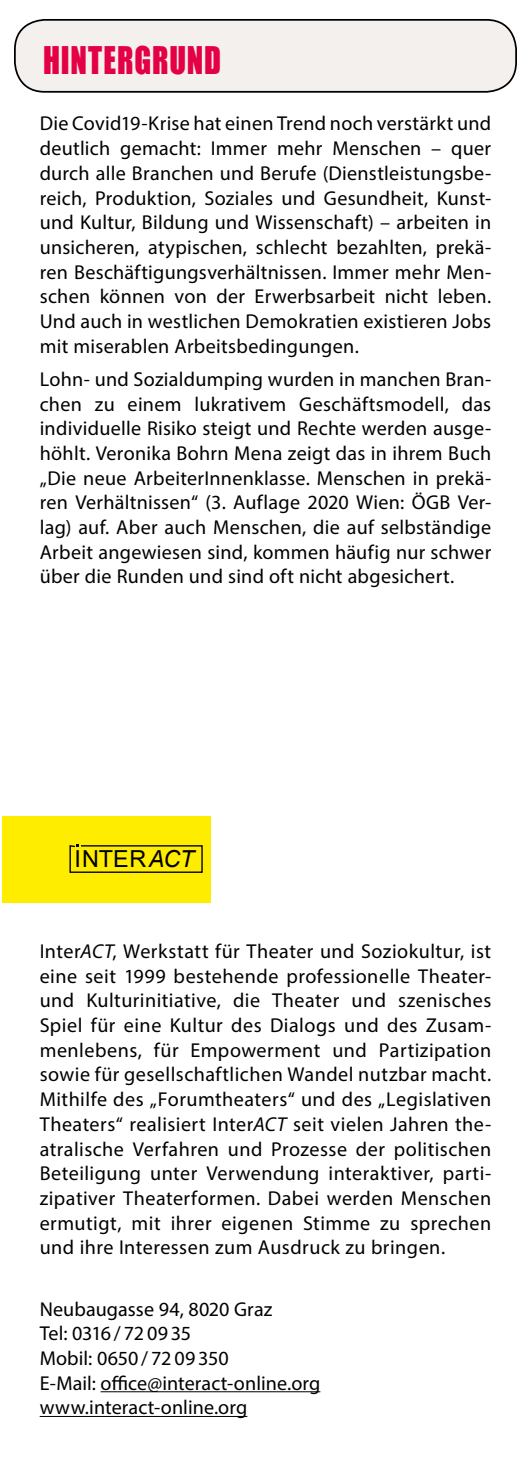
<style>
.page{position:relative;width:531px;height:1474px;background:#fff}
.page>*{position:absolute;margin:0;border:0;box-sizing:border-box;transform-origin:0 0}
.t1{font:35px "Impact";letter-spacing:.025em;color:#e40044;scale:.87 1}
.t2{font:23.45px "Arial";letter-spacing:.02em;color:#000}
.t3{font:20.12px/24.7px "Myriad Pro";letter-spacing:.01em;color:#000;text-align:justify}
.s1{font-style:italic}
</style>
<div class="page">
<div style="left:15px;top:20px;width:501px;height:72px;background:#f4f0ed;border-radius:30px"></div>
<div style="left:14px;top:19px;width:503px;height:74px;border:2px solid #000;border-radius:30px"></div>
<hr style="left:101px;top:1391px;width:219px;height:1px;background:#000">
<hr style="left:40px;top:1415px;width:207px;height:1px;background:#000">
<div style="left:2px;top:816px;width:209px;height:87px;background:#ffed00"></div>
<svg style="left:69px;top:844px;width:134px;height:29px"></svg>
<p class="t1" style="left:43px;top:34px;width:206px">HINTERGRUND</p>
<p class="t3" style="left:40px;top:111px;width:453px">Die Covid19-Krise hat einen Trend noch verstärkt und deutlich gemacht: Immer mehr Menschen – quer durch alle Branchen und Berufe (Dienstleistungsbe&shy;reich, Produktion, Soziales und Gesundheit, Kunst&shy;und Kultur, Bildung und Wissenschaft) – arbeiten in unsicheren, atypischen, schlecht bezahlten, prekä&shy;ren Beschäftigungsverhältnissen. Immer mehr Men&shy;schen können von der Erwerbsarbeit nicht leben.<br>Und auch in westlichen Demokratien existieren Jobs mit miserablen Arbeitsbedingungen.</p>
<p class="t3" style="left:40px;top:366px;width:453px">Lohn- und Sozialdumping wurden in manchen Bran&shy;chen zu einem lukrativem Geschäftsmodell, das individuelle Risiko steigt und Rechte werden ausge&shy;höhlt. Veronika Bohrn Mena zeigt das in ihrem Buch „Die neue ArbeiterInnenklasse. Menschen in prekä&shy;ren Verhältnissen“ (3. Auflage 2020 Wien: ÖGB Ver&shy;lag) auf. Aber auch Menschen, die auf selbständige Arbeit angewiesen sind, kommen häufig nur schwer über die Runden und sind oft nicht abgesichert.</p>
<p class="t2" style="left:75px;top:843px;width:121px">INTER<span class="s1">ACT</span></p>
<p class="t3" style="left:40px;top:938px;width:453px">Inter<span class="s1">ACT</span>, Werkstatt für Theater und Soziokultur, ist eine seit 1999 bestehende professionelle Theater&shy;und Kulturinitiative, die Theater und szenisches Spiel für eine Kultur des Dialogs und des Zusam&shy;menlebens, für Empowerment und Partizipation sowie für gesellschaftlichen Wandel nutzbar macht.<br>Mithilfe des „Forumtheaters“ und des „Legislativen Theaters“ realisiert Inter<span class="s1">ACT</span> seit vielen Jahren the&shy;atralische Verfahren und Prozesse der politischen Beteiligung unter Verwendung interaktiver, parti&shy;zipativer Theaterformen. Dabei werden Menschen ermutigt, mit ihrer eigenen Stimme zu sprechen und ihre Interessen zum Ausdruck zu bringen.</p>
<p class="t3" style="left:40px;top:1296px;width:282px;text-align:left">Neubaugasse 94, 8020 Graz<br>Tel: 0316 / 72 09 35<br>Mobil: 0650 / 72 09 350<br>E-Mail: office@interact-online.org www.interact-online.org</p>
</div>
